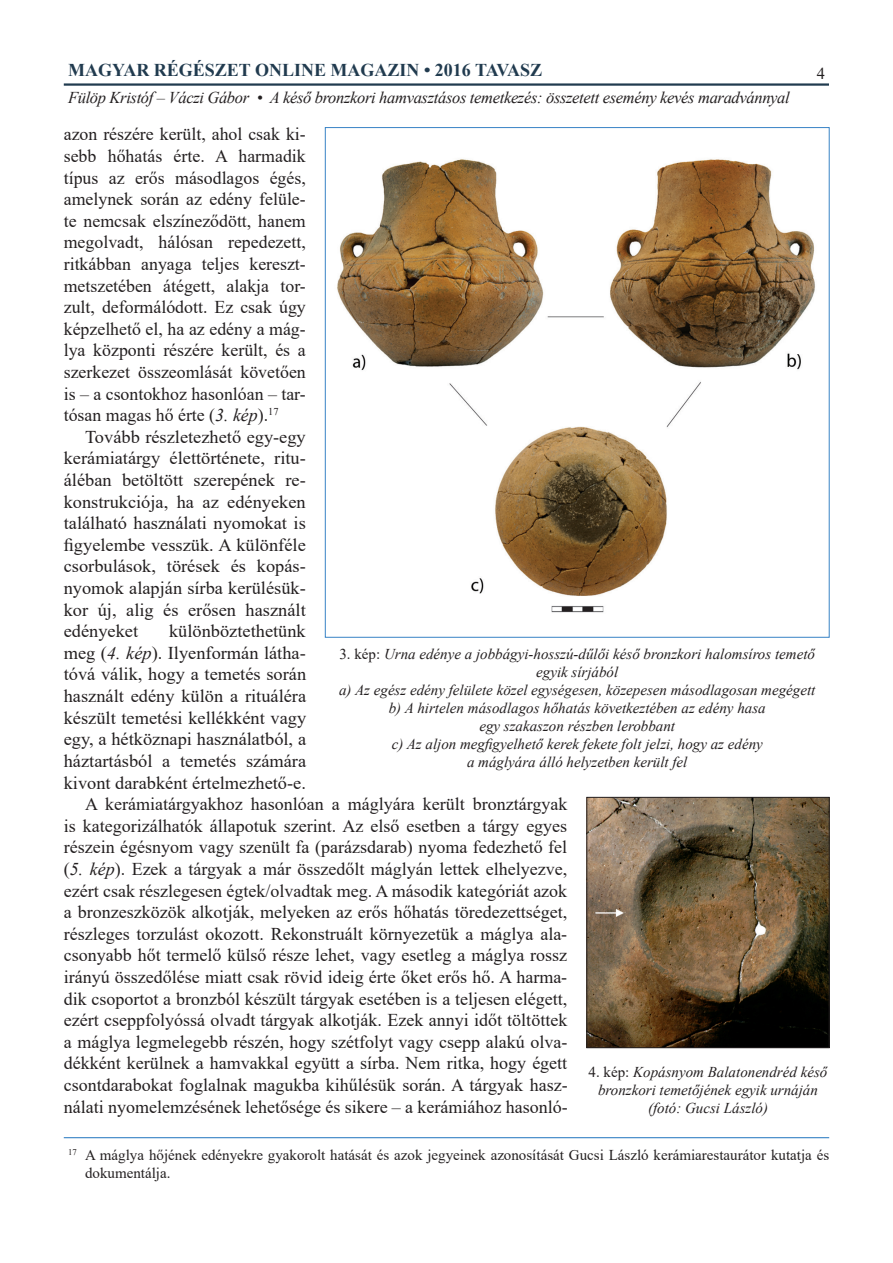
<style>
.page{position:relative;width:893px;height:1263px;background:#fff}
.page>*{position:absolute;margin:0;border:0;box-sizing:border-box;transform-origin:0 0}
.t1{font:18px/21.6px "Times New Roman";color:#231f20;text-align:justify}
.t2{font:700 18px "Times New Roman";color:#213b4f}
.t3{font:italic 16.5px "Times New Roman";letter-spacing:-.02em;color:#231f20}
.t4{font:16.5px "Times New Roman";color:#231f20}
.t5{font:italic 15px/18px "Times New Roman";color:#231f20;text-align:center}
.t6{font:15px/18px "Times New Roman";color:#231f20}
.s1{font-style:italic}
.s2{font-style:normal}
</style>
<div class="page">
<hr style="left:64px;top:83px;width:765px;height:3px;background:#213b4f">
<hr style="left:64px;top:1137px;width:765px;height:1px;background:#3883c5">
<img style="left:337px;top:159px;width:478px;height:454px">
<img style="left:588px;top:799px;width:240px;height:247px">
<div style="left:586px;top:797px;width:244px;height:251px;border:1px solid #231f20"></div>
<p class="t2" style="left:68px;top:57px;width:476px">MAGYAR RÉGÉSZET ONLINE MAGAZIN • 2016 TAVASZ</p>
<p class="t3" style="left:68px;top:87px;width:723px">Fülöp Kristóf – Váczi Gábor • A késő bronzkori hamvasztásos temetkezés: összetett esemény kevés maradvánnyal</p>
<p class="t4" style="left:817px;top:61px;width:10px">4</p>
<p class="t1" style="left:64px;top:123px;width:244px">azon részére került, ahol csak ki&shy;sebb hőhatás érte. A harmadik típus az erős másodlagos égés, amelynek során az edény felüle&shy;te nemcsak elszíneződött, hanem megolvadt, hálósan repedezett, ritkábban anyaga teljes kereszt&shy;metszetében átégett, alakja tor&shy;zult, deformálódott. Ez csak úgy képzelhető el, ha az edény a mág&shy;lya központi részére került, és a szerkezet összeomlását követően is – a csontokhoz hasonlóan – tar&shy;tósan magas hő érte (<span class="s1">3. kép</span>).<sup>17</sup></p>
<p class="t1" style="left:64px;top:425px;width:244px;text-indent:21px">Tovább részletezhető egy-egy kerámiatárgy élettörténete, ritu&shy;áléban betöltött szerepének re&shy;konstrukciója, ha az edényeken található használati nyomokat is figyelembe vesszük. A különféle csorbulások, törések és kopás&shy;nyomok alapján sírba kerülésük&shy;kor új, alig és erősen használt edényeket</p>
<p class="t1" style="left:169px;top:620px;width:138px">különböztethetünk</p>
<p class="t1" style="left:64px;top:641px;width:243px">meg (<span class="s1">4. kép</span>). Ilyenformán látha-</p>
<p class="t1" style="left:64px;top:663px;width:244px">tóvá válik, hogy a temetés során</p>
<p class="t1" style="left:64px;top:685px;width:244px">használt edény külön a rituáléra</p>
<p class="t1" style="left:64px;top:706px;width:244px">készült temetési kellékként vagy</p>
<p class="t1" style="left:64px;top:728px;width:244px">egy, a hétköznapi használatból, a</p>
<p class="t1" style="left:64px;top:749px;width:244px">háztartásból a temetés számára</p>
<p class="t1" style="left:64px;top:771px;width:244px">kivont darabként értelmezhető-e.</p>
<p class="t1" style="left:85px;top:793px;width:484px">A kerámiatárgyakhoz hasonlóan a máglyára került bronztárgyak</p>
<p class="t1" style="left:64px;top:814px;width:505px">is kategorizálhatók állapotuk szerint. Az első esetben a tárgy egyes</p>
<p class="t1" style="left:64px;top:836px;width:505px">részein égésnyom vagy szenült fa (parázsdarab) nyoma fedezhető fel</p>
<p class="t1" style="left:64px;top:857px;width:505px">(<span class="s1">5. kép</span>). Ezek a tárgyak a már összedőlt máglyán lettek elhelyezve,</p>
<p class="t1" style="left:64px;top:879px;width:505px">ezért csak részlegesen égtek/olvadtak meg. A második kategóriát azok</p>
<p class="t1" style="left:64px;top:901px;width:505px">a bronzeszközök alkotják, melyeken az erős hőhatás töredezettséget,</p>
<p class="t1" style="left:64px;top:922px;width:505px">részleges torzulást okozott. Rekonstruált környezetük a máglya ala-</p>
<p class="t1" style="left:64px;top:944px;width:505px">csonyabb hőt termelő külső része lehet, vagy esetleg a máglya rossz</p>
<p class="t1" style="left:64px;top:965px;width:505px">irányú összedőlése miatt csak rövid ideig érte őket erős hő. A harma-</p>
<p class="t1" style="left:64px;top:987px;width:505px">dik csoportot a bronzból készült tárgyak esetében is a teljesen elégett,</p>
<p class="t1" style="left:64px;top:1009px;width:505px">ezért cseppfolyóssá olvadt tárgyak alkotják. Ezek annyi időt töltöttek</p>
<p class="t1" style="left:64px;top:1030px;width:505px">a máglya legmelegebb részén, hogy szétfolyt vagy csepp alakú olva-</p>
<p class="t1" style="left:64px;top:1052px;width:505px">dékként kerülnek a hamvakkal együtt a sírba. Nem ritka, hogy égett</p>
<p class="t1" style="left:64px;top:1073px;width:505px">csontdarabokat foglalnak magukba kihűlésük során. A tárgyak hasz-</p>
<p class="t1" style="left:64px;top:1095px;width:505px">nálati nyomelemzésének lehetősége és sikere – a kerámiához hasonló-</p>
<p class="t6" style="left:85px;top:1145px;width:746px;text-indent:-17px"><sup>17</sup> A máglya hőjének edényekre gyakorolt hatását és azok jegyeinek azonosítását Gucsi László kerámiarestaurátor kutatja és dokumentálja.</p>
<p class="t5" style="left:339px;top:644px;width:478px"><span class="s2">3. kép:</span> Urna edénye a jobbágyi-hosszú-dűlői késő bronzkori halomsíros temető egyik sírjából<br>a) Az egész edény felülete közel egységesen, közepesen másodlagosan megégett b) A hirtelen másodlagos hőhatás következtében az edény hasa<br>egy szakaszon részben lerobbant<br>c) Az aljon megfigyelhető kerek fekete folt jelzi, hogy az edény<br>a máglyára álló helyzetben került fel</p>
<p class="t5" style="left:589px;top:1063px;width:240px"><span class="s2">4. kép:</span> Kopásnyom Balatonendréd késő bronzkori temetőjének egyik urnáján (fotó: Gucsi László)</p>
</div>
